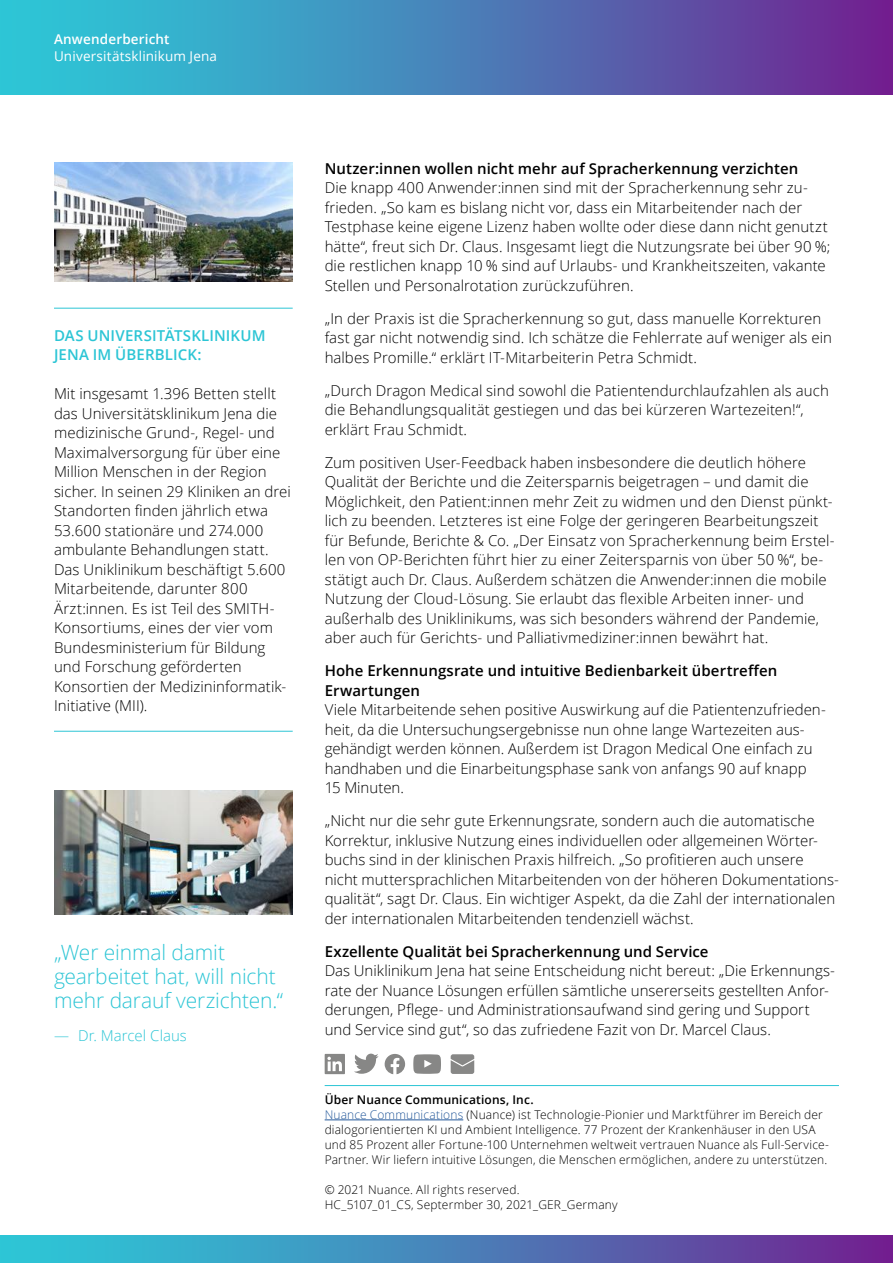
<style>
.page{position:relative;width:893px;height:1263px;background:#fff}
.page>*{position:absolute;margin:0;border:0;box-sizing:border-box;transform-origin:0 0}
.t1{font:300 21px/24px "Open Sans";letter-spacing:-.005em;color:#2cc5d5}
.t2{font:300 15px/19.5px "Open Sans";letter-spacing:.005em;color:#000}
.t3{font:600 15px/19.5px "Open Sans";letter-spacing:.005em;color:#000}
.t4{font:600 15px/19.5px "Open Sans";letter-spacing:.005em;color:#2cc5d5}
.t5{font:300 15px "Open Sans";letter-spacing:.005em;color:#2cc5d5}
.t6{font:13.5px "Open Sans";letter-spacing:.01em;color:#fff}
.t7{font:600 13.5px "Open Sans";letter-spacing:.015em;color:#fff}
.t8{font:300 12px/15px "Open Sans";letter-spacing:.015em;color:#000}
.s1{font-weight:600}
.s2{color:#265a9b}
</style>
<div class="page">
<div style="left:0;top:1236px;width:893px;height:27px;background:linear-gradient(to right,#27d4dc,#6f2692)"></div>
<div style="left:0;top:0;width:893px;height:94px;background:linear-gradient(to right,#27d4dc,#6f2692)"></div>
<hr style="left:325px;top:1085px;width:514px;height:1px;background:#2cc5d5">
<hr style="left:325px;top:1119px;width:138px;height:1px;background:#265a9b">
<svg style="left:325px;top:1054px;width:20px;height:20px"></svg>
<svg style="left:354px;top:1053px;width:25px;height:21px"></svg>
<svg style="left:385px;top:1054px;width:20px;height:20px"></svg>
<svg style="left:413px;top:1054px;width:28px;height:20px"></svg>
<svg style="left:451px;top:1054px;width:23px;height:20px"></svg>
<hr style="left:54px;top:308px;width:239px;height:1px;background:#2cc5d5">
<hr style="left:54px;top:731px;width:239px;height:1px;background:#2cc5d5">
<img style="left:54px;top:162px;width:239px;height:119px">
<img style="left:54px;top:791px;width:239px;height:123px">
<p class="t7" style="left:54px;top:30px;width:117px">Anwenderbericht</p>
<p class="t6" style="left:54px;top:47px;width:165px">Universitätsklinikum Jena</p>
<p class="t4" style="left:54px;top:325px;width:213px">DAS UNIVERSITÄTSKLINIKUM<br>JENA IM ÜBERBLICK:</p>
<p class="t2" style="left:54px;top:384px;width:238px">Mit insgesamt 1.396 Betten stellt das Universitätsklinikum Jena die medizinische Grund-, Regel- und<br>Maximalversorgung für über eine<br>Million Menschen in der Region sicher. In seinen 29 Kliniken an drei<br>Standorten finden jährlich etwa<br>53.600 stationäre und 274.000 ambulante Behandlungen statt.<br>Das Uniklinikum beschäftigt 5.600<br>Mitarbeitende, darunter 800<br>Ärzt:innen. Es ist Teil des SMITH-<br>Konsortiums, eines der vier vom<br>Bundesministerium für Bildung und Forschung geförderten<br>Konsortien der Medizininformatik-<br>Initiative (MII).</p>
<h1 class="t1" style="left:54px;top:939px;width:230px">„Wer einmal damit gearbeitet hat, will nicht mehr darauf verzichten.“</h1>
<p class="t5" style="left:54px;top:1025px;width:134px">— Dr. Marcel Claus</p>
<p class="t3" style="left:325px;top:158px;width:475px">Nutzer:innen wollen nicht mehr auf Spracherkennung verzichten</p>
<p class="t2" style="left:325px;top:177px;width:507px">Die knapp 400 Anwender:innen sind mit der Spracherkennung sehr zu&shy;frieden. „So kam es bislang nicht vor, dass ein Mitarbeitender nach der Testphase keine eigene Lizenz haben wollte oder diese dann nicht genutzt hätte“, freut sich Dr. Claus. Insgesamt liegt die Nutzungsrate bei über 90 %; die restlichen knapp 10 % sind auf Urlaubs- und Krankheitszeiten, vakante Stellen und Personalrotation zurückzuführen.</p>
<p class="t2" style="left:325px;top:308px;width:509px">„In der Praxis ist die Spracherkennung so gut, dass manuelle Korrekturen fast gar nicht notwendig sind. Ich schätze die Fehlerrate auf weniger als ein halbes Promille.“ erklärt IT-Mitarbeiterin Petra Schmidt.</p>
<p class="t2" style="left:325px;top:380px;width:506px">„Durch Dragon Medical sind sowohl die Patientendurchlaufzahlen als auch die Behandlungsqualität gestiegen und das bei kürzeren Wartezeiten!“, erklärt Frau Schmidt.</p>
<p class="t2" style="left:325px;top:452px;width:512px">Zum positiven User-Feedback haben insbesondere die deutlich höhere Qualität der Berichte und die Zeitersparnis beigetragen – und damit die Möglichkeit, den Patient:innen mehr Zeit zu widmen und den Dienst pünkt&shy;lich zu beenden. Letzteres ist eine Folge der geringeren Bearbeitungszeit für Befunde, Berichte &amp; Co. „Der Einsatz von Spracherkennung beim Erstel&shy;len von OP-Berichten führt hier zu einer Zeitersparnis von über 50 %“, be&shy;stätigt auch Dr. Claus. Außerdem schätzen die Anwender:innen die mobile Nutzung der Cloud-Lösung. Sie erlaubt das flexible Arbeiten inner- und außerhalb des Uniklinikums, was sich besonders während der Pandemie, aber auch für Gerichts- und Palliativmediziner:innen bewährt hat.</p>
<p class="t3" style="left:325px;top:660px;width:454px">Hohe Erkennungsrate und intuitive Bedienbarkeit übertreffen<br>Erwartungen</p>
<p class="t2" style="left:325px;top:699px;width:503px">Viele Mitarbeitende sehen positive Auswirkung auf die Patientenzufrieden&shy;heit, da die Untersuchungsergebnisse nun ohne lange Wartezeiten aus&shy;gehändigt werden können. Außerdem ist Dragon Medical One einfach zu handhaben und die Einarbeitungsphase sank von anfangs 90 auf knapp 15 Minuten.</p>
<p class="t2" style="left:325px;top:810px;width:516px">„Nicht nur die sehr gute Erkennungsrate, sondern auch die automatische Korrektur, inklusive Nutzung eines individuellen oder allgemeinen Wörter&shy;buchs sind in der klinischen Praxis hilfreich. „So profitieren auch unsere nicht muttersprachlichen Mitarbeitenden von der höheren Dokumentations&shy;qualität“, sagt Dr. Claus. Ein wichtiger Aspekt, da die Zahl der internationalen der internationalen Mitarbeitenden tendenziell wächst.</p>
<p class="t3" style="left:325px;top:941px;width:385px">Exzellente Qualität bei Spracherkennung und Service</p>
<p class="t2" style="left:325px;top:960px;width:512px">Das Uniklinikum Jena hat seine Entscheidung nicht bereut: „Die Erkennungs&shy;rate der Nuance Lösungen erfüllen sämtliche unsererseits gestellten Anfor&shy;derungen, Pflege- und Administrationsaufwand sind gering und Support und Service sind gut“, so das zufriedene Fazit von Dr. Marcel Claus.</p>
<p class="t8" style="left:325px;top:1092px;width:506px"><span class="s1">Über Nuance Communications, Inc.<br></span><span class="s2">Nuance Communications</span> (Nuance) ist Technologie-Pionier und Marktführer im Bereich der dialogorientierten KI und Ambient Intelligence. 77 Prozent der Krankenhäuser in den USA und 85 Prozent aller Fortune-100 Unternehmen weltweit vertrauen Nuance als Full-Service-Partner. Wir liefern intuitive Lösungen, die Menschen ermöglichen, andere zu unterstützen.</p>
<p class="t8" style="left:325px;top:1182px;width:294px">© 2021 Nuance. All rights reserved.<br>HC_5107_01_CS, Septermber 30, 2021_GER_Germany</p>
</div>
